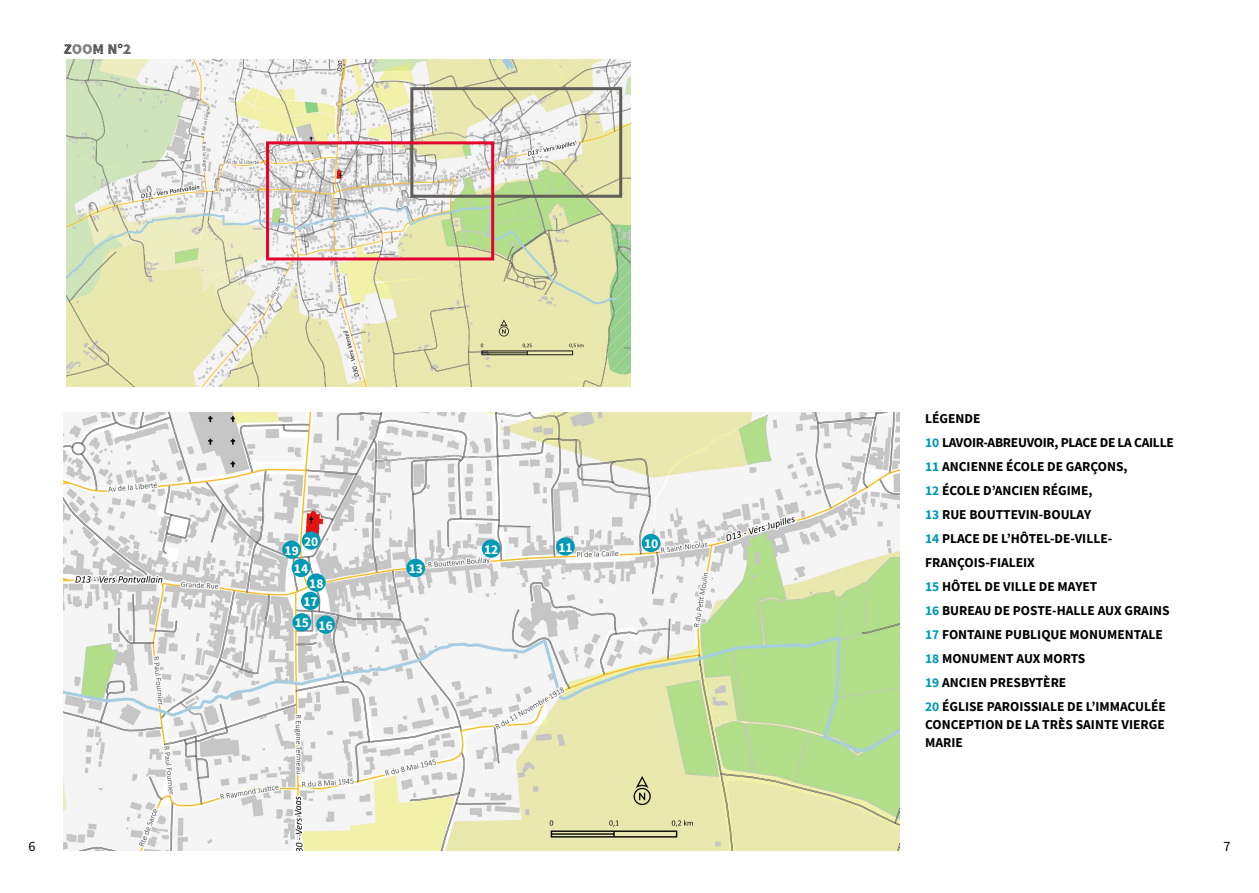
<style>
.page{position:relative;width:1259px;height:893px;background:#fff}
.page>*{position:absolute;margin:0;border:0;box-sizing:border-box;transform-origin:0 0}
.t1{font:900 15px "Source Sans Pro DISPLAYV2";color:#000}
.t2{font:14.25px "Source Sans Pro";color:#000}
.t3{font:700 13.5px/24px "Source Sans Pro";color:#000}
.t4{font:700 13.5px/18.3px "Source Sans Pro";letter-spacing:-.005em;color:#fff;text-align:center}
.s1{color:#009ab5}
</style>
<div class="page">
<img style="left:64px;top:412px;width:836px;height:438px">
<div style="left:302px;top:531px;width:18px;height:19px;background:#0099b5;border-radius:50%"></div>
<div style="left:282px;top:540px;width:19px;height:19px;background:#0099b5;border-radius:50%"></div>
<div style="left:307px;top:573px;width:19px;height:19px;background:#0099b5;border-radius:50%"></div>
<div style="left:301px;top:592px;width:19px;height:18px;background:#0099b5;border-radius:50%"></div>
<div style="left:316px;top:615px;width:19px;height:19px;background:#0099b5;border-radius:50%"></div>
<div style="left:292px;top:613px;width:19px;height:18px;background:#0099b5;border-radius:50%"></div>
<div style="left:292px;top:559px;width:18px;height:18px;background:#0099b5;border-radius:50%"></div>
<div style="left:406px;top:559px;width:19px;height:18px;background:#0099b5;border-radius:50%"></div>
<div style="left:482px;top:539px;width:18px;height:19px;background:#0099b5;border-radius:50%"></div>
<div style="left:556px;top:537px;width:19px;height:19px;background:#0099b5;border-radius:50%"></div>
<div style="left:641px;top:534px;width:19px;height:18px;background:#0099b5;border-radius:50%"></div>
<img style="left:66px;top:60px;width:564px;height:327px">
<div style="left:410px;top:87px;width:212px;height:111px;border:3px solid #605d5a"></div>
<div style="left:266px;top:141px;width:228px;height:119px;border:3px solid #e4032e"></div>
<p class="t1" style="left:64px;top:41px;width:69px">ZOOM N°2</p>
<p class="t4" style="left:304px;top:532px;width:16px">20</p>
<p class="t4" style="left:285px;top:541px;width:16px">19</p>
<p class="t4" style="left:294px;top:559px;width:16px">14</p>
<p class="t4" style="left:409px;top:559px;width:16px">13</p>
<p class="t4" style="left:303px;top:574px;width:22px">18<br>17</p>
<p class="t4" style="left:295px;top:615px;width:39px">15 16</p>
<p class="t4" style="left:484px;top:540px;width:16px">12</p>
<p class="t4" style="left:558px;top:538px;width:16px">11</p>
<p class="t4" style="left:644px;top:534px;width:16px">10</p>
<p class="t3" style="left:925px;top:406px;width:250px">LÉGENDE<br><span class="s1">10</span> LAVOIR-ABREUVOIR, PLACE DE LA CAILLE<br><span class="s1">11</span> ANCIENNE ÉCOLE DE GARÇONS,<br><span class="s1">12</span> ÉCOLE D’ANCIEN RÉGIME,<br><span class="s1">13</span> RUE BOUTTEVIN-BOULAY<br><span class="s1">14</span> PLACE DE L’HÔTEL-DE-VILLE-<br>FRANÇOIS-FIALEIX<br><span class="s1">15</span> HÔTEL DE VILLE DE MAYET<br><span class="s1">16</span> BUREAU DE POSTE-HALLE AUX GRAINS<br><span class="s1">17</span> FONTAINE PUBLIQUE MONUMENTALE<br><span class="s1">18</span> MONUMENT AUX MORTS<br><span class="s1">19</span> ANCIEN PRESBYTÈRE<br><span class="s1">20</span> ÉGLISE PAROISSIALE DE L’IMMACULÉE</p>
<p class="t3" style="left:925px;top:715px;width:241px;line-height:18px">CONCEPTION DE LA TRÈS SAINTE VIERGE<br>MARIE</p>
<p class="t2" style="left:28px;top:837px;width:9px">6</p>
<p class="t2" style="left:1223px;top:837px;width:9px">7</p>
</div>
